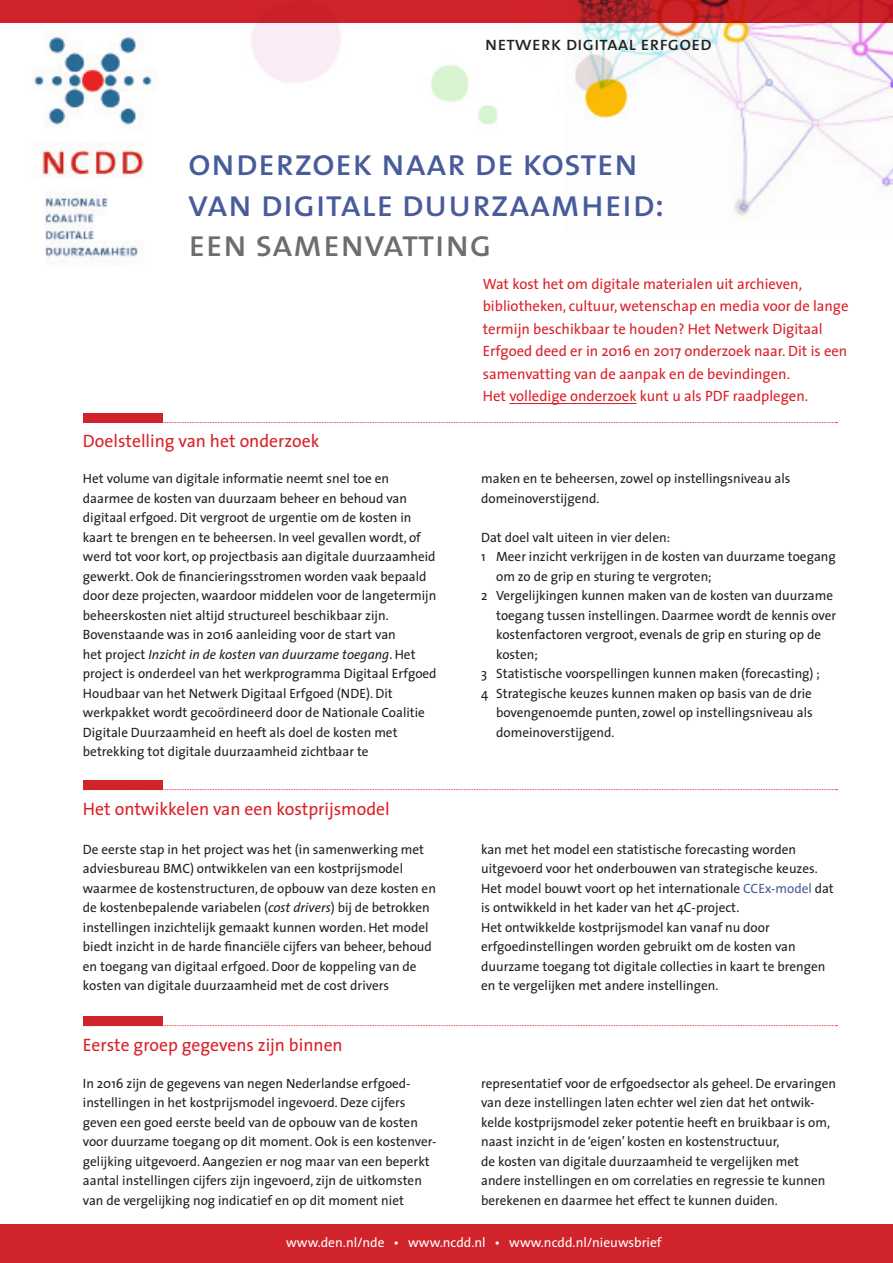
<style>
.page{position:relative;width:893px;height:1263px;background:#fff}
.page>*{position:absolute;margin:0;border:0;box-sizing:border-box;transform-origin:0 0}
.t1{font:37.65px "The Sans Caps";color:#485c9b}
.t2{font:37.65px "The Sans Caps";color:#6c6d70}
.tussenkoje{font:19.5px "The Sans Caps";color:#231f20}
.plat{font:18px "The Sans";color:#da2128}
.plat-2{font:15px/22.5px "The Sans";color:#da2128}
.plat-3{font:13.5px/19.5px "The Sans";color:#231f20}
.tussenkoje-2{font:13.5px "The Sans";color:#fff}
.s1{font-style:italic}
.s2{color:#485c9b}
</style>
<div class="page">
<img style="left:32px;top:33px;width:123px;height:232px">
<div style="left:0;top:0;width:893px;height:23px;background:#d1232a"></div>
<img style="left:644px;top:0;width:249px;height:217px">
<img style="left:251px;top:0;width:393px;height:125px">
<hr style="left:509px;top:403px;width:128px;height:1px;background:#da2128">
<svg style="left:163px;top:422px;width:674px;height:1px"></svg>
<svg style="left:163px;top:789px;width:674px;height:1px"></svg>
<svg style="left:163px;top:1025px;width:674px;height:1px"></svg>
<div style="left:83px;top:413px;width:80px;height:10px;background:#d1232a"></div>
<div style="left:83px;top:780px;width:80px;height:10px;background:#d1232a"></div>
<div style="left:83px;top:1016px;width:80px;height:10px;background:#d1232a"></div>
<div style="left:0;top:1225px;width:893px;height:38px;background:#d1232a"></div>
<p class="tussenkoje" style="left:485px;top:28px;width:228px">netwerk digitaal erfgoed</p>
<p class="t1" style="left:188px;top:131px;width:452px">onderzoek naar de kosten</p>
<p class="t1" style="left:188px;top:172px;width:478px">van digitale duurzaamheid:</p>
<p class="t2" style="left:188px;top:212px;width:305px">een samenvatting</p>
<p class="plat" style="left:83px;top:426px;width:238px">Doelstelling van het onderzoek</p>
<p class="plat-3" style="left:83px;top:468px;width:355px">Het volume van digitale informatie neemt snel toe en daarmee de kosten van duurzaam beheer en behoud van digitaal erfgoed. Dit vergroot de urgentie om de kosten in kaart te brengen en te beheersen. In veel gevallen wordt, of werd tot voor kort, op projectbasis aan digitale duurzaamheid gewerkt. Ook de financieringsstromen worden vaak bepaald door deze projecten, waardoor middelen voor de langetermijn beheerskosten niet altijd structureel beschikbaar zijn.</p>
<p class="plat-3" style="left:83px;top:624px;width:355px">Bovenstaande was in 2016 aanleiding voor de start van<br>het project <span class="s1">Inzicht in de kosten van duurzame toegang</span>. Het project is onderdeel van het werkprogramma Digitaal Erfgoed Houdbaar van het Netwerk Digitaal Erfgoed (NDE). Dit werkpakket wordt gecoördineerd door de Nationale Coalitie Digitale Duurzaamheid en heeft als doel de kosten met betrekking tot digitale duurzaamheid zichtbaar te</p>
<p class="plat-2" style="left:483px;top:272px;width:367px">Wat kost het om digitale materialen uit archieven, bibliotheken, cultuur, wetenschap en media voor de lange termijn beschikbaar te houden? Het Netwerk Digitaal Erfgoed deed er in 2016 en 2017 onderzoek naar. Dit is een samenvatting van de aanpak en de bevindingen.<br>Het volledige onderzoek kunt u als PDF raadplegen.</p>
<p class="plat-3" style="left:481px;top:468px;width:311px">maken en te beheersen, zowel op instellingsniveau als domeinoverstijgend.</p>
<p class="plat-3" style="left:481px;top:527px;width:190px">Dat doel valt uiteen in vier delen:</p>
<p class="plat-3" style="left:496px;top:546px;width:341px;text-indent:-15px">1 Meer inzicht verkrijgen in de kosten van duurzame toegang om zo de grip en sturing te vergroten;</p>
<p class="plat-3" style="left:496px;top:585px;width:342px;text-indent:-15px">2 Vergelijkingen kunnen maken van de kosten van duurzame toegang tussen instellingen. Daarmee wordt de kennis over kostenfactoren vergroot, evenals de grip en sturing op de kosten;</p>
<p class="plat-3" style="left:481px;top:663px;width:340px">3 Statistische voorspellingen kunnen maken (forecasting) ;</p>
<p class="plat-3" style="left:496px;top:683px;width:318px;text-align:justify;text-indent:-15px">4 Strategische keuzes kunnen maken op basis van de drie bovengenoemde punten, zowel op instellingsniveau als domeinoverstijgend.</p>
<p class="plat" style="left:83px;top:793px;width:308px">Het ontwikkelen van een kostprijsmodel</p>
<p class="plat-3" style="left:83px;top:839px;width:355px">De eerste stap in het project was het (in samenwerking met adviesbureau BMC) ontwikkelen van een kostprijsmodel waarmee de kostenstructuren, de opbouw van deze kosten en de kostenbepalende variabelen (<span class="s1">cost drivers</span>) bij de betrokken instellingen inzichtelijk gemaakt kunnen worden. Het model biedt inzicht in de harde financiële cijfers van beheer, behoud en toegang van digitaal erfgoed. Door de koppeling van de kosten van digitale duurzaamheid met de cost drivers</p>
<p class="plat-3" style="left:481px;top:839px;width:354px">kan met het model een statistische forecasting worden uitgevoerd voor het onderbouwen van strategische keuzes.<br>Het model bouwt voort op het internationale <span class="s2">CCEx-model</span> dat is ontwikkeld in het kader van het 4C-project.</p>
<p class="plat-3" style="left:481px;top:917px;width:346px">Het ontwikkelde kostprijsmodel kan vanaf nu door erfgoedinstellingen worden gebruikt om de kosten van duurzame toegang tot digitale collecties in kaart te brengen en te vergelijken met andere instellingen.</p>
<p class="plat" style="left:83px;top:1030px;width:261px">Eerste groep gegevens zijn binnen</p>
<p class="plat-3" style="left:83px;top:1073px;width:355px">In 2016 zijn de gegevens van negen Nederlandse erfgoed&shy;instellingen in het kostprijsmodel ingevoerd. Deze cijfers geven een goed eerste beeld van de opbouw van de kosten voor duurzame toegang op dit moment. Ook is een kostenver&shy;gelijking uitgevoerd. Aangezien er nog maar van een beperkt aantal instellingen cijfers zijn ingevoerd, zijn de uitkomsten van de vergelijking nog indicatief en op dit moment niet</p>
<p class="plat-3" style="left:481px;top:1073px;width:356px">representatief voor de erfgoedsector als geheel. De ervaringen van deze instellingen laten echter wel zien dat het ontwik&shy;kelde kostprijsmodel zeker potentie heeft en bruikbaar is om, naast inzicht in de ‘eigen’ kosten en kostenstructuur,<br>de kosten van digitale duurzaamheid te vergelijken met andere instellingen en om correlaties en regressie te kunnen berekenen en daarmee het effect te kunnen duiden.</p>
<p class="tussenkoje-2" style="left:286px;top:1231px;width:377px">www.den.nl/nde • www.ncdd.nl • www.ncdd.nl/nieuwsbrief</p>
</div>
